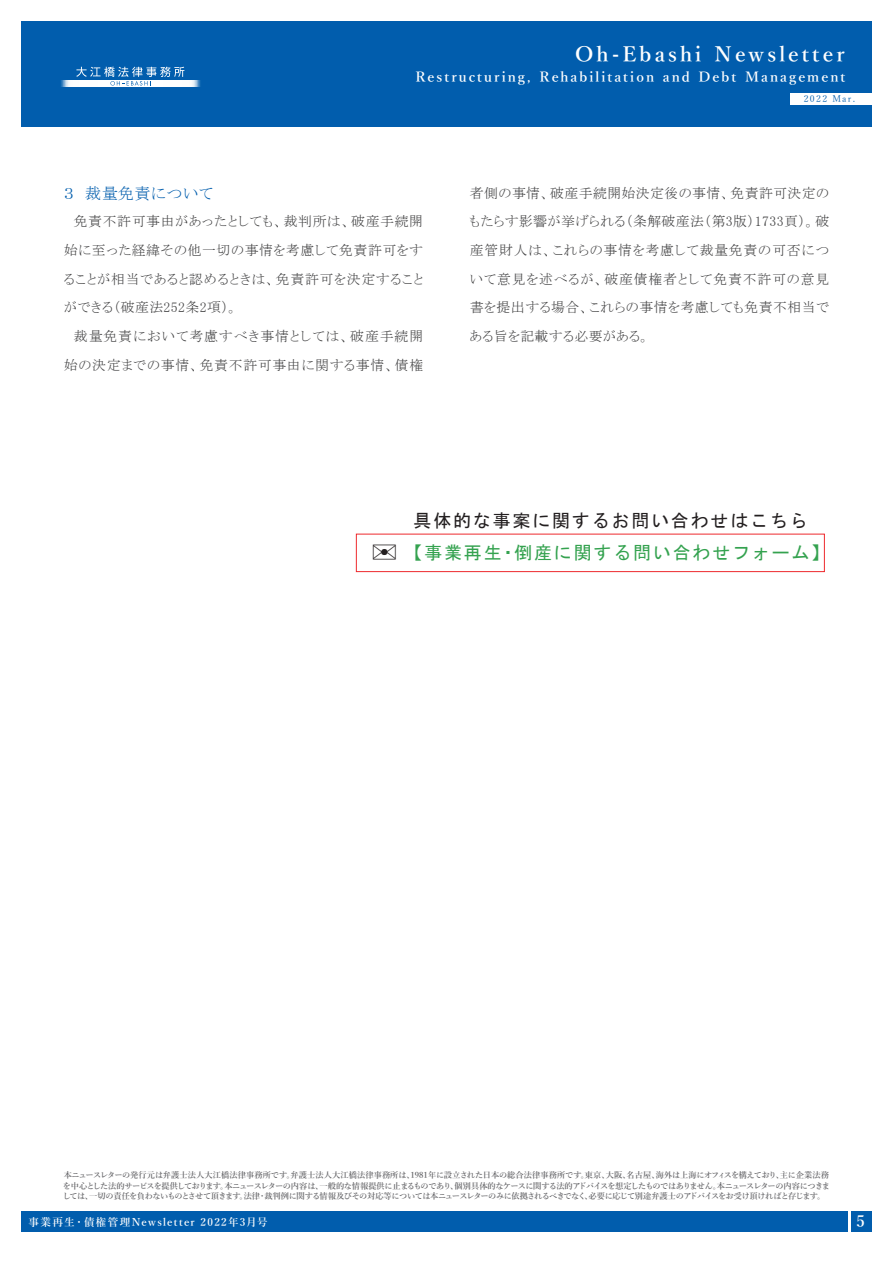
<style>
.page{position:relative;width:893px;height:1263px;background:#fff}
.page>*{position:absolute;margin:0;border:0;box-sizing:border-box;transform-origin:0 0}
.t1{font:600 21px "Yu Mincho";letter-spacing:.15em;color:#fff}
.t2{font:18px/31.5px "MS Gothic";letter-spacing:.1em;color:#34a24f}
.t3{font:15.9px "MS P Mincho";letter-spacing:.03em;color:#015dad}
.t4{font:600 15.9px "Yu Mincho";color:#fff}
.t5{font:13.8px/28.7px "MS P Mincho";letter-spacing:.05em;color:#3e3e3f}
.t6{font:600 13.8px "Yu Mincho";letter-spacing:.15em;color:#fff}
.t7{font:600 10.65px "Yu Mincho";letter-spacing:.12em;color:#fff}
.t8{font:9px "Yu Mincho";letter-spacing:.15em;color:#015dad}
.t9{font:600 8.25px/10.5px "Yu Mincho";letter-spacing:-.085em;color:#636366;text-align:justify}
.s1{color:#231f20}
.s2{font-size:36px;color:#231f20}
</style>
<div class="page">
<div style="left:851px;top:1211px;width:21px;height:21px;background:#015dad"></div>
<div style="left:21px;top:1211px;width:827px;height:21px;background:#015dad"></div>
<div style="left:356px;top:534px;width:469px;height:38px;border:1px solid #ee292d"></div>
<div style="left:21px;top:22px;width:851px;height:105px;background:#015dad"></div>
<div style="left:60px;top:80px;width:141px;height:7px;background:#0661ae"></div>
<div style="left:61px;top:80px;width:140px;height:7px;background:#166bb3"></div>
<div style="left:62px;top:80px;width:138px;height:7px;background:#347dbc"></div>
<div style="left:63px;top:80px;width:136px;height:7px;background:#4a8ac3"></div>
<div style="left:63px;top:80px;width:135px;height:7px;background:#699ecd"></div>
<div style="left:64px;top:80px;width:134px;height:7px;background:#7fadd4"></div>
<div style="left:65px;top:80px;width:132px;height:7px;background:#a4c4e0"></div>
<div style="left:65px;top:80px;width:131px;height:7px;background:#b1cce4"></div>
<div style="left:66px;top:80px;width:130px;height:7px;background:#c6daeb"></div>
<div style="left:67px;top:80px;width:128px;height:7px;background:#dbe8f2"></div>
<div style="left:68px;top:80px;width:126px;height:7px;background:#eaf1f7"></div>
<div style="left:68px;top:80px;width:125px;height:7px;background:#eef4f8"></div>
<div style="left:69px;top:80px;width:124px;height:7px;background:#f3f7f9"></div>
<div style="left:70px;top:80px;width:122px;height:7px;background:#fff"></div>
<svg style="left:76px;top:67px;width:108px;height:19px"></svg>
<div style="left:790px;top:94px;width:82px;height:11px;background:#fff"></div>
<h1 class="t1" style="left:575px;top:42px;width:271px">Oh-Ebashi Newsletter</h1>
<p class="t8" style="left:804px;top:91px;width:53px">2022 Mar.</p>
<h3 class="t6" style="left:415px;top:70px;width:431px">Restructuring, Rehabilitation and Debt Management</h3>
<h3 class="t3" style="left:64px;top:186px;width:151px">３　裁量免責について</h3>
<h3 class="t5" style="left:64px;top:207px;width:361px">　免責不許可事由があったとしても、裁判所は、破産手続開始に至った経緯その他一切の事情を考慮して免責許可をすることが相当であると認めるときは、免責許可を決定することができる（破産法252条2項）。<br>　裁量免責において考慮すべき事情としては、破産手続開始の決定までの事情、免責不許可事由に関する事情、債権</h3>
<h3 class="t5" style="left:470px;top:178px;width:361px;text-align:justify">者側の事情、破産手続開始決定後の事情、免責許可決定のもたらす影響が挙げられる（条解破産法（第3版）1733頁）。破産管財人は、これらの事情を考慮して裁量免責の可否について意見を述べるが、破産債権者として免責不許可の意見書を提出する場合、これらの事情を考慮しても免責不相当である旨を記載する必要がある。</h3>
<h2 class="t2" style="left:366px;top:505px;width:464px;text-indent:47px"><span class="s1">具体的な事案に関するお問い合わせはこちら</span><span class="s2">✉</span>【事業再生・倒産に関する問い合わせフォーム】</h2>
<p class="t9" style="left:63px;top:1170px;width:769px">本ニュースレターの発行元は弁護士法人大江橋法律事務所です。弁護士法人大江橋法律事務所は、1981年に設立された日本の総合法律事務所です。東京、大阪、名古屋、海外は上海にオフィスを構えており、主に企業法務を中心とした法的サービスを提供しております。本ニュースレターの内容は、一般的な情報提供に止まるものであり、個別具体的なケースに関する法的アドバイスを想定したものではありません。本ニュースレターの内容につきましては、一切の責任を負わないものとさせて頂きます。法律・裁判例に関する情報及びその対応等については本ニュースレターのみに依拠されるべきでなく、必要に応じて別途弁護士のアドバイスをお受け頂ければと存じます。</p>
<p class="t7" style="left:29px;top:1216px;width:241px">事業再生・債権管理Newsletter 2022年3月号</p>
<h3 class="t4" style="left:857px;top:1212px;width:10px">5</h3>
</div>
